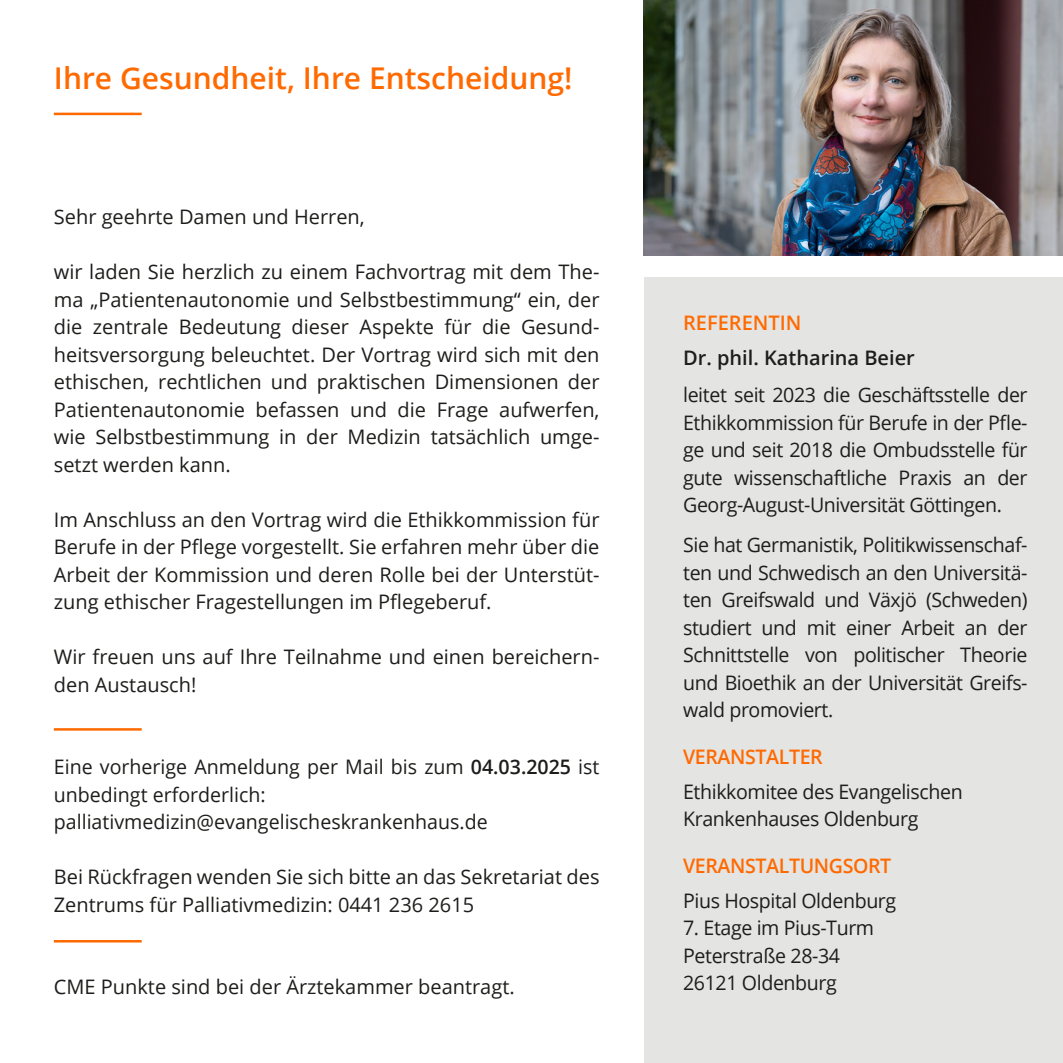
<style>
.page{position:relative;width:1063px;height:1063px;background:#fff}
.page>*{position:absolute;margin:0;border:0;box-sizing:border-box;transform-origin:0 0}
.t1{font:600 30px "Open Sans";color:#ff6a00}
.t2{font:20px/27.5px "Open Sans";color:#1d1d1b;text-align:justify}
.t3{font:20px "Open Sans";letter-spacing:-.02em;color:#1d1d1b}
.t4{font:600 20px "Open Sans";letter-spacing:-.02em;color:#ff6a00}
.t5{font:600 20px "Open Sans";color:#1d1d1b}
.t6{font:600 20px "Open Sans";color:#ff6a00}
.s1{font-weight:600}
</style>
<div class="page">
<img style="left:643px;top:0;width:420px;height:255px">
<div style="left:645px;top:277px;width:418px;height:786px;background:#e4e4e3"></div>
<hr style="left:54px;top:113px;width:88px;height:2px;background:#ff6a00">
<hr style="left:54px;top:940px;width:88px;height:3px;background:#ff6a00">
<hr style="left:54px;top:728px;width:88px;height:3px;background:#ff6a00">
<p class="t1" style="left:54px;top:57px;width:520px">Ihre Gesundheit, Ihre Entscheidung!</p>
<p class="t2" style="left:54px;top:203px;width:312px">Sehr geehrte Damen und Herren,</p>
<p class="t2" style="left:54px;top:258px;width:547px">wir laden Sie herzlich zu einem Fachvortrag mit dem The&shy;ma „Patientenautonomie und Selbstbestimmung“ ein, der die zentrale Bedeutung dieser Aspekte für die Gesund&shy;heitsversorgung beleuchtet. Der Vortrag wird sich mit den ethischen, rechtlichen und praktischen Dimensionen der Patientenautonomie befassen und die Frage aufwerfen, wie Selbstbestimmung in der Medizin tatsächlich umge&shy;setzt werden kann.</p>
<p class="t2" style="left:54px;top:505px;width:547px">Im Anschluss an den Vortrag wird die Ethikkommission für Berufe in der Pflege vorgestellt. Sie erfahren mehr über die Arbeit der Kommission und deren Rolle bei der Unterstüt&shy;zung ethischer Fragestellungen im Pflegeberuf.</p>
<p class="t2" style="left:54px;top:643px;width:547px">Wir freuen uns auf Ihre Teilnahme und einen bereichern&shy;den Austausch!</p>
<p class="t2" style="left:54px;top:753px;width:547px">Eine vorherige Anmeldung per Mail bis zum <span class="s1">04.03.2025</span> ist unbedingt erforderlich:</p>
<p class="t2" style="left:54px;top:808px;width:435px">palliativmedizin@evangelischeskrankenhaus.de</p>
<p class="t2" style="left:54px;top:863px;width:547px">Bei Rückfragen wenden Sie sich bitte an das Sekretariat des<br>Zentrums für Palliativmedizin: 0441 236 2615</p>
<p class="t2" style="left:54px;top:973px;width:462px">CME Punkte sind bei der Ärztekammer beantragt.</p>
<p class="t6" style="left:683px;top:309px;width:120px">REFERENTIN</p>
<p class="t5" style="left:683px;top:344px;width:233px">Dr. phil. Katharina Beier</p>
<p class="t2" style="left:683px;top:381px;width:346px">leitet seit 2023 die Geschäftsstelle der Ethikkommission für Berufe in der Pfle&shy;ge und seit 2018 die Ombudsstelle für gute wissenschaftliche Praxis an der Georg-August-Universität Göttingen.</p>
<p class="t2" style="left:683px;top:531px;width:346px">Sie hat Germanistik, Politikwissenschaf&shy;ten und Schwedisch an den Universitä&shy;ten Greifswald und Växjö (Schweden) studiert und mit einer Arbeit an der Schnittstelle von politischer Theorie und Bioethik an der Universität Greifs&shy;wald promoviert.</p>
<p class="t4" style="left:683px;top:743px;width:141px">VERANSTALTER</p>
<p class="t3" style="left:683px;top:778px;width:281px">Ethikkomitee des Evangelischen</p>
<p class="t3" style="left:683px;top:805px;width:237px">Krankenhauses Oldenburg</p>
<p class="t4" style="left:683px;top:852px;width:210px">VERANSTALTUNGSORT</p>
<p class="t3" style="left:683px;top:887px;width:215px">Pius Hospital Oldenburg</p>
<p class="t3" style="left:683px;top:914px;width:193px">7. Etage im Pius-Turm</p>
<p class="t3" style="left:683px;top:942px;width:159px">Peterstraße 28-34</p>
<p class="t3" style="left:683px;top:969px;width:155px">26121 Oldenburg</p>
</div>
